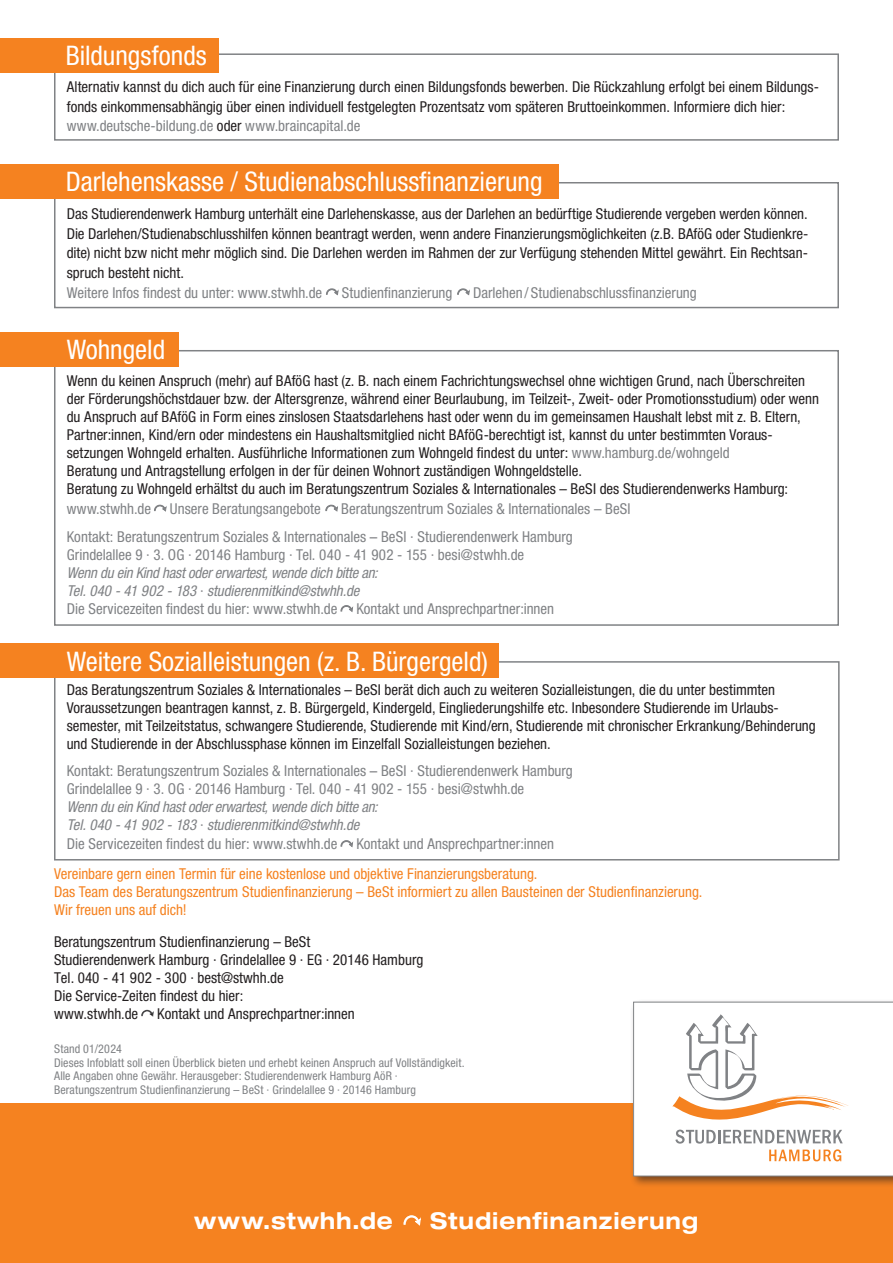
<style>
.page{position:relative;width:893px;height:1263px;background:#fff}
.page>*{position:absolute;margin:0;border:0;box-sizing:border-box;transform-origin:0 0}
.Fließtext{font:condensed 27px "Helvetica Neue LT Pro";color:#fff}
.t1{font:700 expanded 23.1px "Helvetica Neue LT Pro";letter-spacing:.04em;color:#fff;scale:.91 1}
.Fließtext-2{font:condensed 15px/18px "Helvetica Neue LT Pro";color:#231f20}
.Fließtext-3{font:condensed 15px/18px "Helvetica Neue LT Pro";color:#808285}
.t2{font:condensed 15px/18px "Helvetica Neue LT Pro";color:#f58220}
.t3{font:italic condensed 15px "Helvetica Neue LT Pro";letter-spacing:-.015em;color:#808285}
.t4{font:condensed 12px "Helvetica Neue LT Pro";letter-spacing:.005em;color:#808285}
.s1{color:#231f20}
.s2{color:#808285}
.s3{font-family:"Lucida Sans Unicode";font-stretch:normal;color:#808285}
.s4{font-stretch:normal}
.s5{font-style:normal}
.s6{font-family:"Lucida Sans Unicode";font-stretch:normal}
.s7{font-style:italic}
.s8{font-family:"Lucida Sans Unicode";font-weight:400;font-stretch:normal}
</style>
<div class="page">
<div style="left:54px;top:661px;width:786px;height:199px;border:2px solid #808285"></div>
<div style="left:54px;top:182px;width:785px;height:126px;border:2px solid #808285"></div>
<div style="left:54px;top:350px;width:785px;height:276px;border:2px solid #808285"></div>
<div style="left:0;top:644px;width:498px;height:34px;background:#f58220"></div>
<div style="left:0;top:165px;width:558px;height:34px;background:#f58220"></div>
<div style="left:0;top:333px;width:178px;height:34px;background:#f58220"></div>
<div style="left:0;top:1103px;width:893px;height:160px;background:#f58220"></div>
<div style="left:630px;top:998px;width:263px;height:190px;background:#231f20;opacity:.6"></div>
<div style="left:633px;top:1002px;width:260px;height:174px;background:#fff"></div>
<svg style="left:769px;top:1149px;width:72px;height:12px"></svg>
<svg style="left:675px;top:1129px;width:168px;height:14px"></svg>
<svg style="left:672px;top:1014px;width:177px;height:106px"></svg>
<div style="left:54px;top:53px;width:785px;height:88px;border:2px solid #808285"></div>
<div style="left:0;top:38px;width:218px;height:34px;background:#f58220"></div>
<p class="Fließtext" style="left:66px;top:40px;width:143px">Bildungsfonds</p>
<p class="Fließtext-2" style="left:67px;top:77px;width:754px;line-height:19.5px">Alternativ kannst du dich auch für eine Finanzierung durch einen Bildungsfonds bewerben. Die Rückzahlung erfolgt bei einem Bildungs&shy;fonds einkommensabhängig über einen individuell festgelegten Prozentsatz vom späteren Bruttoeinkommen. Informiere dich hier:</p>
<p class="Fließtext-3" style="left:67px;top:117px;width:295px">www.deutsche-bildung.de <span class="s1">oder</span> www.braincapital.de</p>
<p class="Fließtext" style="left:66px;top:165px;width:478px">Darlehenskasse / Studienabschlussfinanzierung</p>
<p class="Fließtext-2" style="left:67px;top:204px;width:743px;line-height:19.5px">Das Studierendenwerk Hamburg unterhält eine Darlehenskasse, aus der Darlehen an bedürftige Studierende vergeben werden können.<br>Die Darlehen/Studienabschlusshilfen können beantragt werden, wenn andere Finanzierungsmöglichkeiten (z.B. BAföG oder Studienkre&shy;dite) nicht bzw nicht mehr möglich sind. Die Darlehen werden im Rahmen der zur Verfügung stehenden Mittel gewährt. Ein Rechtsan&shy;spruch besteht nicht.<br><span class="s2">Weitere Infos findest du unter: www.stwhh.de</span> <span class="s3">↷</span><span class="s2">Studienfinanzierung</span> <span class="s3">↷</span><span class="s2">Darlehen /Studienabschlussfinanzierung</span></p>
<p class="Fließtext" style="left:67px;top:334px;width:100px">Wohngeld</p>
<p class="Fließtext-2" style="left:67px;top:372px;width:754px">Wenn du keinen Anspruch (mehr) auf BAföG hast (z. B. nach einem Fachrichtungswechsel ohne wichtigen Grund, nach Überschreiten der Förderungshöchstdauer bzw. der Altersgrenze, während einer Beurlaubung, im Teilzeit-, Zweit- oder Promotionsstudium) oder wenn du Anspruch auf BAföG in Form eines zinslosen Staatsdarlehens hast oder wenn du im gemeinsamen Haushalt lebst mit z. B. Eltern, Partner:innen, Kind/ern oder mindestens ein Haushaltsmitglied nicht BAföG-berechtigt ist, kannst du unter bestimmten Voraus&shy;setzungen Wohngeld erhalten. Ausführliche Informationen zum Wohngeld findest du unter: <span class="s2">www.hamburg.de/wohngeld</span></p>
<p class="Fließtext-2" style="left:67px;top:462px;width:517px">Beratung und Antragstellung erfolgen in der für deinen Wohnort zuständigen Wohngeldstelle.</p>
<p class="Fließtext-2" style="left:67px;top:479px;width:723px;line-height:19.5px">Beratung zu Wohngeld erhältst du auch im Beratungszentrum Soziales &amp; Internationales – BeSI des Studierendenwerks Hamburg: <span class="s2">www.stwhh.de</span> <span class="s3">↷</span><span class="s2">Unsere Beratungsangebote</span> <span class="s3">↷</span><span class="s2">Beratungszentrum Soziales &amp; Internationales – BeSI</span></p>
<p class="Fließtext-3" style="left:67px;top:528px;width:508px">Kontakt: Beratungszentrum Soziales &amp; Internationales <span class="s4">–</span> BeSI · Studierendenwerk Hamburg<br>Grindelallee 9 · 3. OG · 20146 Hamburg · Tel. 040 - 41 902 - 155 · besi@stwhh.de</p>
<p class="t3" style="left:67px;top:564px;width:312px">Wenn du ein Kind hast oder erwartest, wende dich bitte an:</p>
<p class="t3" style="left:67px;top:582px;width:294px">Tel. 040 - 41 902 - 183 <span class="s5">·</span> studierenmitkind@stwhh.de</p>
<p class="Fließtext-3" style="left:67px;top:600px;width:489px">Die Servicezeiten findest du hier: www.stwhh.de <span class="s6">↷</span>Kontakt und Ansprechpartner:innen</p>
<p class="Fließtext" style="left:67px;top:645px;width:423px">Weitere Sozialleistungen (z. B. Bürgergeld)</p>
<p class="Fließtext-2" style="left:67px;top:680px;width:750px">Das Beratungszentrum Soziales &amp; Internationales – BeSI berät dich auch zu weiteren Sozialleistungen, die du unter bestimmten Voraussetzungen beantragen kannst, z. B. Bürgergeld, Kindergeld, Eingliederungshilfe etc. Inbesondere Studierende im Urlaubs&shy;semester, mit Teilzeitstatus, schwangere Studierende, Studierende mit Kind/ern, Studierende mit chronischer Erkrankung/Behinderung und Studierende in der Abschlussphase können im Einzelfall Sozialleistungen beziehen.</p>
<p class="Fließtext-3" style="left:67px;top:761px;width:508px">Kontakt: Beratungszentrum Soziales &amp; Internationales <span class="s4">–</span> BeSI · Studierendenwerk Hamburg Grindelallee 9 · 3. OG · 20146 Hamburg · Tel. 040 - 41 902 - 155 · besi@stwhh.de<br><span class="s7">Wenn du ein Kind hast oder erwartest, wende dich bitte an:<br>Tel. 040 - 41 902 - 183</span> · <span class="s7">studierenmitkind@stwhh.de</span></p>
<p class="Fließtext-3" style="left:67px;top:835px;width:489px">Die Servicezeiten findest du hier: www.stwhh.de <span class="s6">↷</span>Kontakt und Ansprechpartner:innen</p>
<p class="t2" style="left:54px;top:865px;width:650px">Vereinbare gern einen Termin für eine kostenlose und objektive Finanzierungsberatung.<br>Das Team des Beratungszentrum Studienfinanzierung – BeSt informiert zu allen Bausteinen der Studienfinanzierung.<br>Wir freuen uns auf dich!</p>
<p class="Fließtext-2" style="left:54px;top:932px;width:371px">Beratungszentrum Studienfinanzierung – BeSt<br>Studierendenwerk Hamburg · Grindelallee 9 · EG · 20146 Hamburg Tel. 040 - 41 902 - 300 · best@stwhh.de<br>Die Service-Zeiten findest du hier:<br>www.stwhh.de <span class="s3">↷</span>Kontakt und Ansprechpartner:innen</p>
<p class="t4" style="left:54px;top:1042px;width:69px">Stand 01/2024</p>
<p class="t4" style="left:54px;top:1055px;width:412px">Dieses Infoblatt soll einen Überblick bieten und erhebt keinen Anspruch auf Vollständigkeit.</p>
<p class="t4" style="left:54px;top:1069px;width:345px">Alle Angaben ohne Gewähr. Herausgeber: Studierendenwerk Hamburg AöR ·</p>
<p class="t4" style="left:54px;top:1082px;width:364px">Beratungszentrum Studienfinanzierung – BeSt · Grindelallee 9 · 20146 Hamburg</p>
<p class="t1" style="left:194px;top:1206px;width:555px">www.stwhh.de <span class="s8">↷</span> Studienfinanzierung</p>
</div>
